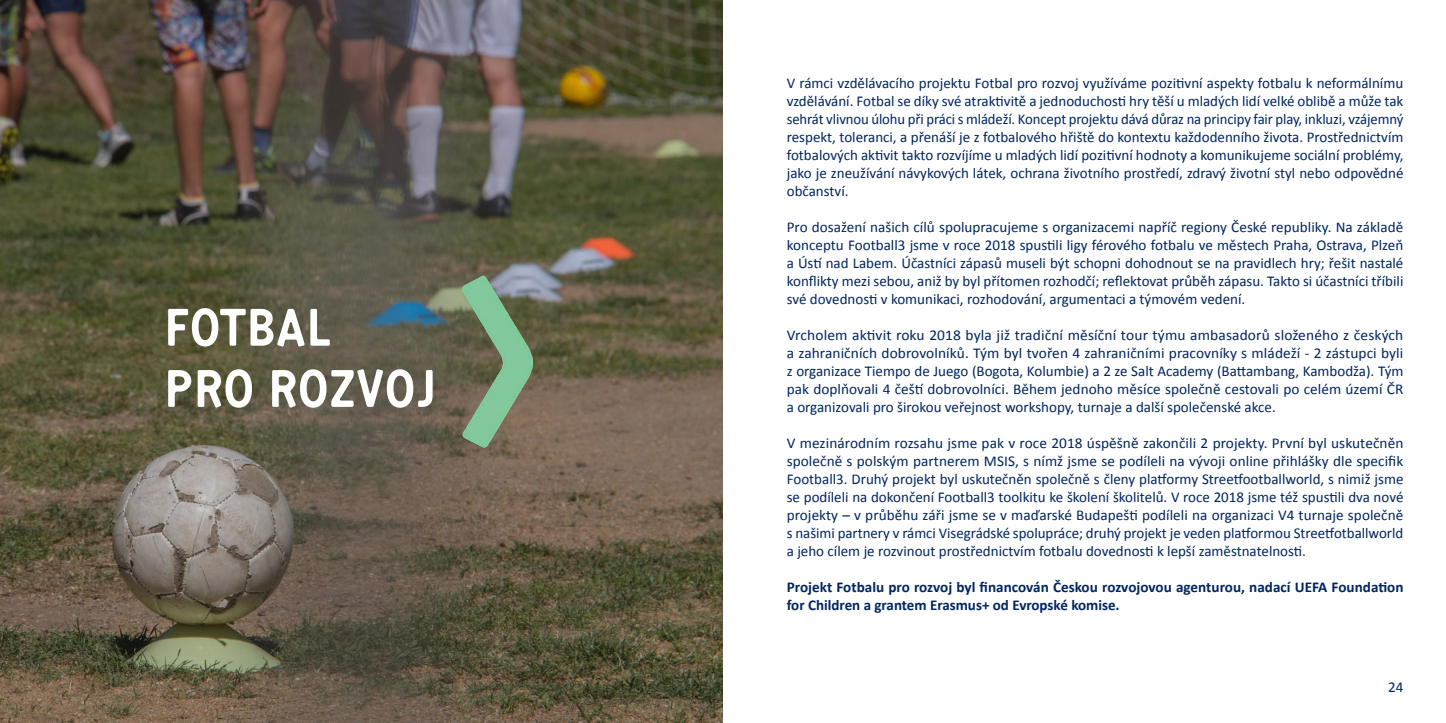
<style>
.page{position:relative;width:1446px;height:723px;background:#fff}
.page>*{position:absolute;margin:0;border:0;box-sizing:border-box;transform-origin:0 0}
.t1{font:700 51px/61.2px "Katarine";letter-spacing:.015em;color:#fff}
.t2{font:15px/18px "Calibri";color:#002561;text-align:justify}
.t3{font:700 15px/18px "Calibri";color:#002561}
</style>
<div class="page">
<img style="left:0;top:0;width:723px;height:723px">
<img style="left:462px;top:276px;width:71px;height:171px">
<h1 class="t1" style="left:164px;top:297px;width:274px">FOTBAL<br>PRO ROZVOJ</h1>
<p class="t2" style="left:787px;top:74px;width:618px">V rámci vzdělávacího projektu Fotbal pro rozvoj využíváme pozitivní aspekty fotbalu k neformálnímu vzdělávání. Fotbal se díky své atraktivitě a jednoduchosti hry těší u mladých lidí velké oblibě a může tak sehrát vlivnou úlohu při práci s mládeží. Koncept projektu dává důraz na principy fair play, inkluzi, vzájemný respekt, toleranci, a přenáší je z fotbalového hřiště do kontextu každodenního života. Prostřednictvím fotbalových aktivit takto rozvíjíme u mladých lidí pozitivní hodnoty a komunikujeme sociální problémy, jako je zneužívání návykových látek, ochrana životního prostředí, zdravý životní styl nebo odpovědné občanství.</p>
<p class="t2" style="left:787px;top:218px;width:618px">Pro dosažení našich cílů spolupracujeme s organizacemi napříč regiony České republiky. Na základě konceptu Football3 jsme v roce 2018 spustili ligy férového fotbalu ve městech Praha, Ostrava, Plzeň a Ústí nad Labem. Účastníci zápasů museli být schopni dohodnout se na pravidlech hry; řešit nastalé konflikty mezi sebou, aniž by byl přítomen rozhodčí; reflektovat průběh zápasu. Takto si účastníci tříbili své dovednosti v komunikaci, rozhodování, argumentaci a týmovém vedení.</p>
<p class="t2" style="left:787px;top:326px;width:618px">Vrcholem aktivit roku 2018 byla již tradiční měsíční tour týmu ambasadorů složeného z českých a zahraničních dobrovolníků. Tým byl tvořen 4 zahraničními pracovníky s mládeží - 2 zástupci byli z organizace Tiempo de Juego (Bogota, Kolumbie) a 2 ze Salt Academy (Battambang, Kambodža). Tým pak doplňovali 4 čeští dobrovolníci. Během jednoho měsíce společně cestovali po celém území ČR a organizovali pro širokou veřejnost workshopy, turnaje a další společenské akce.</p>
<p class="t2" style="left:787px;top:434px;width:618px">V mezinárodním rozsahu jsme pak v roce 2018 úspěšně zakončili 2 projekty. První byl uskutečněn společně s polským partnerem MSIS, s nímž jsme se podíleli na vývoji online přihlášky dle specifik Football3. Druhý projekt byl uskutečněn společně s členy platformy Streetfootballworld, s nimiž jsme se podíleli na dokončení Football3 toolkitu ke školení školitelů. V roce 2018 jsme též spustili dva nové projekty – v průběhu záři jsme se v maďarské Budapešti podíleli na organizaci V4 turnaje společně s našimi partnery v rámci Visegrádské spolupráce; druhý projekt je veden platformou Streetfotballworld a jeho cílem je rozvinout prostřednictvím fotbalu dovednosti k lepší zaměstnatelnosti.</p>
<p class="t3" style="left:787px;top:578px;width:618px">Projekt Fotbalu pro rozvoj byl financován Českou rozvojovou agenturou, nadací UEFA Foundation for Children a grantem Erasmus+ od Evropské komise.</p>
<p class="t2" style="left:1388px;top:678px;width:17px">24</p>
</div>
